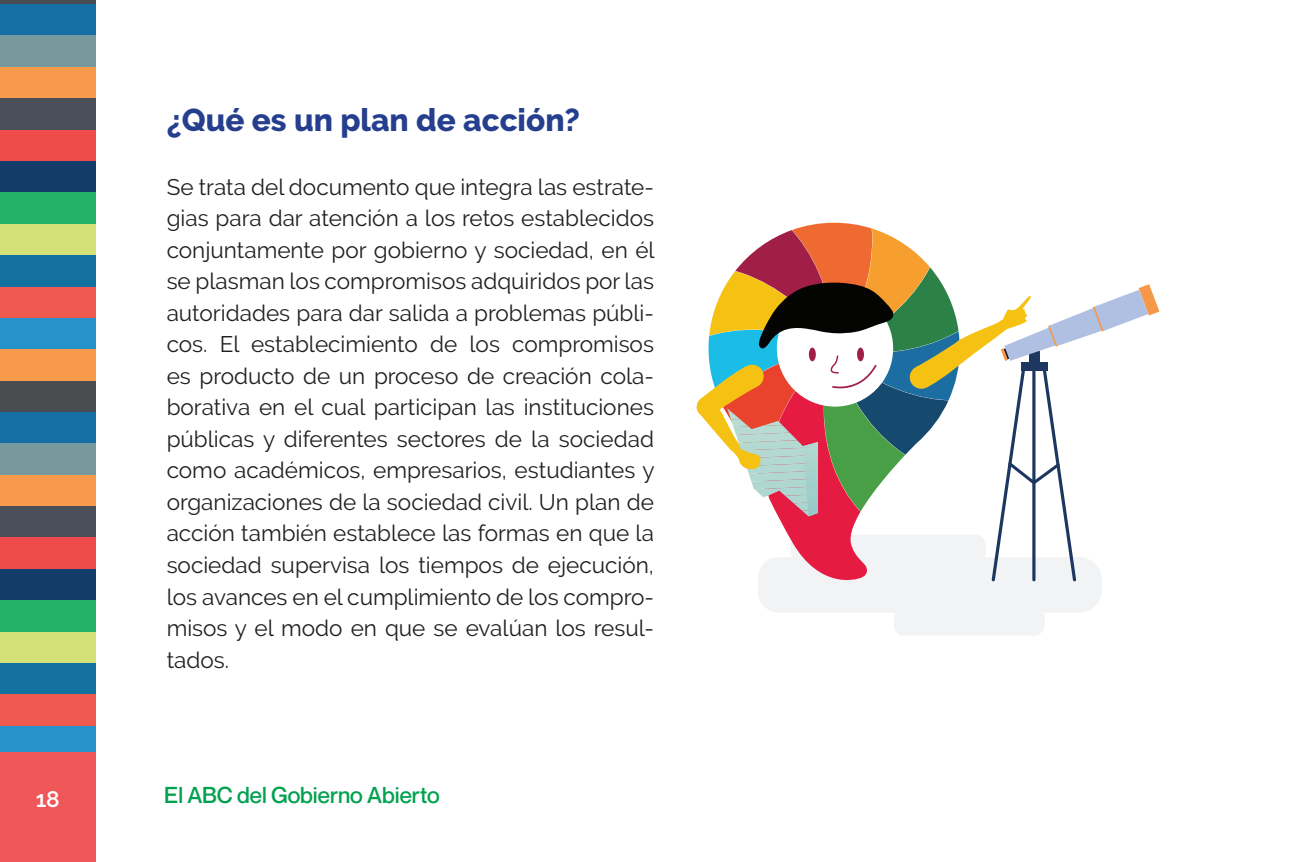
<style>
.page{position:relative;width:1308px;height:862px;background:#fff}
.page>*{position:absolute;margin:0;border:0;box-sizing:border-box;transform-origin:0 0}
.Subtitulos{font:800 31.5px "Raleway";color:#253f8e}
.Cuerpo{font:22.5px/31.5px "Raleway";color:#231f20;text-align:justify}
.t1{font:500 22.5px "Neue Montreal";color:#00a14f}
.t2{font:600 22.5px "Raleway";color:#fff}
</style>
<div class="page">
<div style="left:0;top:0;width:95px;height:5px;background:#494d4f"></div>
<div style="left:0;top:4px;width:95px;height:32px;background:#156fa4"></div>
<div style="left:0;top:36px;width:95px;height:31px;background:#77999e"></div>
<div style="left:0;top:67px;width:95px;height:31px;background:#f79a4e"></div>
<div style="left:0;top:98px;width:95px;height:32px;background:#4a4e58"></div>
<div style="left:0;top:130px;width:95px;height:31px;background:#ef4b4c"></div>
<div style="left:0;top:161px;width:95px;height:31px;background:#133c6b"></div>
<div style="left:0;top:193px;width:95px;height:31px;background:#22b166"></div>
<div style="left:0;top:224px;width:95px;height:31px;background:#d3e177"></div>
<div style="left:0;top:255px;width:95px;height:32px;background:#13719f"></div>
<div style="left:0;top:287px;width:95px;height:31px;background:#f0594f"></div>
<div style="left:0;top:318px;width:95px;height:31px;background:#2692c8"></div>
<div style="left:0;top:349px;width:95px;height:32px;background:#f79a4c"></div>
<div style="left:0;top:381px;width:95px;height:31px;background:#494d4f"></div>
<div style="left:0;top:412px;width:95px;height:31px;background:#156fa4"></div>
<div style="left:0;top:443px;width:95px;height:31px;background:#77999e"></div>
<div style="left:0;top:474px;width:95px;height:32px;background:#f79a4e"></div>
<div style="left:0;top:506px;width:95px;height:31px;background:#4a4e58"></div>
<div style="left:0;top:537px;width:95px;height:31px;background:#ef4b4c"></div>
<div style="left:0;top:568px;width:95px;height:32px;background:#133c6b"></div>
<div style="left:0;top:600px;width:95px;height:31px;background:#22b166"></div>
<div style="left:0;top:631px;width:95px;height:31px;background:#d3e177"></div>
<div style="left:0;top:663px;width:95px;height:31px;background:#13719f"></div>
<div style="left:0;top:694px;width:95px;height:31px;background:#f0594f"></div>
<div style="left:0;top:725px;width:95px;height:32px;background:#2692c8"></div>
<div style="left:0;top:752px;width:95px;height:109px;background:#f05759"></div>
<div style="left:758px;top:557px;width:343px;height:55px;background:#f2f3f4;border-radius:22px"></div>
<div style="left:894px;top:607px;width:150px;height:28px;background:#f2f3f4;border-radius:11px"></div>
<svg style="left:696px;top:222px;width:463px;height:367px"></svg>
<p class="Subtitulos" style="left:167px;top:102px;width:415px">¿Qué es un plan de acción?</p>
<p class="Cuerpo" style="left:167px;top:171px;width:489px">Se trata del documento que integra las estrate&shy;gias para dar atención a los retos establecidos conjuntamente por gobierno y sociedad, en él se plasman los compromisos adquiridos por las autoridades para dar salida a problemas públi&shy;cos. El establecimiento de los compromisos es producto de un proceso de creación cola&shy;borativa en el cual participan las instituciones públicas y diferentes sectores de la sociedad como académicos, empresarios, estudiantes y organizaciones de la sociedad civil. Un plan de acción también establece las formas en que la sociedad supervisa los tiempos de ejecución, los avances en el cumplimiento de los compro&shy;misos y el modo en que se evalúan los resul&shy;tados.</p>
<p class="t2" style="left:36px;top:785px;width:26px">18</p>
<p class="t1" style="left:164px;top:780px;width:277px">El ABC del Gobierno Abierto</p>
</div>
